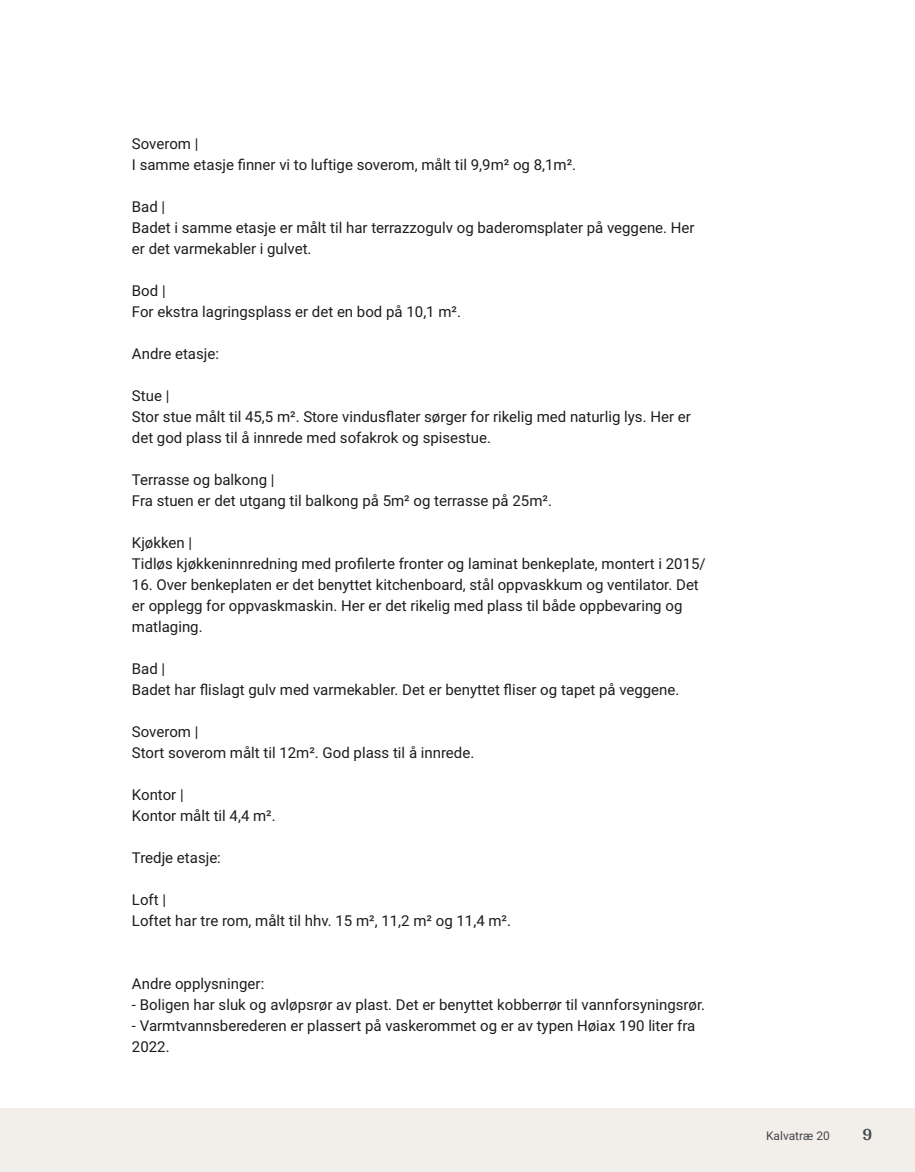
<style>
.page{position:relative;width:915px;height:1172px;background:#fff}
.page>*{position:absolute;margin:0;border:0;box-sizing:border-box;transform-origin:0 0}
.t1{font:700 18px "Arya";color:#414749}
.t2{font:15px/21px "Roboto Vitec";color:#1d1d1b}
.t3{font:12px "Roboto Vitec";color:#414749}
</style>
<div class="page">
<div style="left:0;top:1108px;width:914px;height:64px;background:#f2eeea"></div>
<p class="t2" style="left:132px;top:132px;width:445px">Soverom |<br>I samme etasje finner vi to luftige soverom, målt til 9,9m² og 8,1m².</p>
<p class="t2" style="left:132px;top:195px;width:564px">Bad |<br>Badet i samme etasje er målt til har terrazzogulv og baderomsplater på veggene. Her er det varmekabler i gulvet.</p>
<p class="t2" style="left:132px;top:279px;width:330px">Bod |<br>For ekstra lagringsplass er det en bod på 10,1 m².</p>
<p class="t2" style="left:132px;top:342px;width:89px">Andre etasje:</p>
<p class="t2" style="left:132px;top:384px;width:560px">Stue |<br>Stor stue målt til 45,5 m². Store vindusflater sørger for rikelig med naturlig lys. Her er det god plass til å innrede med sofakrok og spisestue.</p>
<p class="t2" style="left:132px;top:468px;width:421px">Terrasse og balkong |<br>Fra stuen er det utgang til balkong på 5m² og terrasse på 25m².</p>
<p class="t2" style="left:132px;top:531px;width:575px">Kjøkken |<br>Tidløs kjøkkeninnredning med profilerte fronter og laminat benkeplate, montert i 2015/</p>
<p class="t2" style="left:132px;top:573px;width:568px">16. Over benkeplaten er det benyttet kitchenboard, stål oppvaskkum og ventilator. Det er opplegg for oppvaskmaskin. Her er det rikelig med plass til både oppbevaring og matlaging.</p>
<p class="t2" style="left:132px;top:657px;width:549px">Bad |<br>Badet har flislagt gulv med varmekabler. Det er benyttet fliser og tapet på veggene.</p>
<p class="t2" style="left:132px;top:720px;width:344px">Soverom |<br>Stort soverom målt til 12m². God plass til å innrede.</p>
<p class="t2" style="left:132px;top:783px;width:145px">Kontor |<br>Kontor målt til 4,4 m².</p>
<p class="t2" style="left:132px;top:846px;width:90px">Tredje etasje:</p>
<p class="t2" style="left:132px;top:888px;width:380px">Loft |<br>Loftet har tre rom, målt til hhv. 15 m², 11,2 m² og 11,4 m².</p>
<p class="t2" style="left:132px;top:972px;width:574px">Andre opplysninger:<br>‑ Boligen har sluk og avløpsrør av plast. Det er benyttet kobberrør til vannforsyningsrør. ‑ Varmtvannsberederen er plassert på vaskerommet og er av typen Høiax 190 liter fra 2022.</p>
<p class="t3" style="left:765px;top:1127px;width:65px">Kalvatræ 20</p>
<p class="t1" style="left:862px;top:1123px;width:11px">9</p>
</div>
